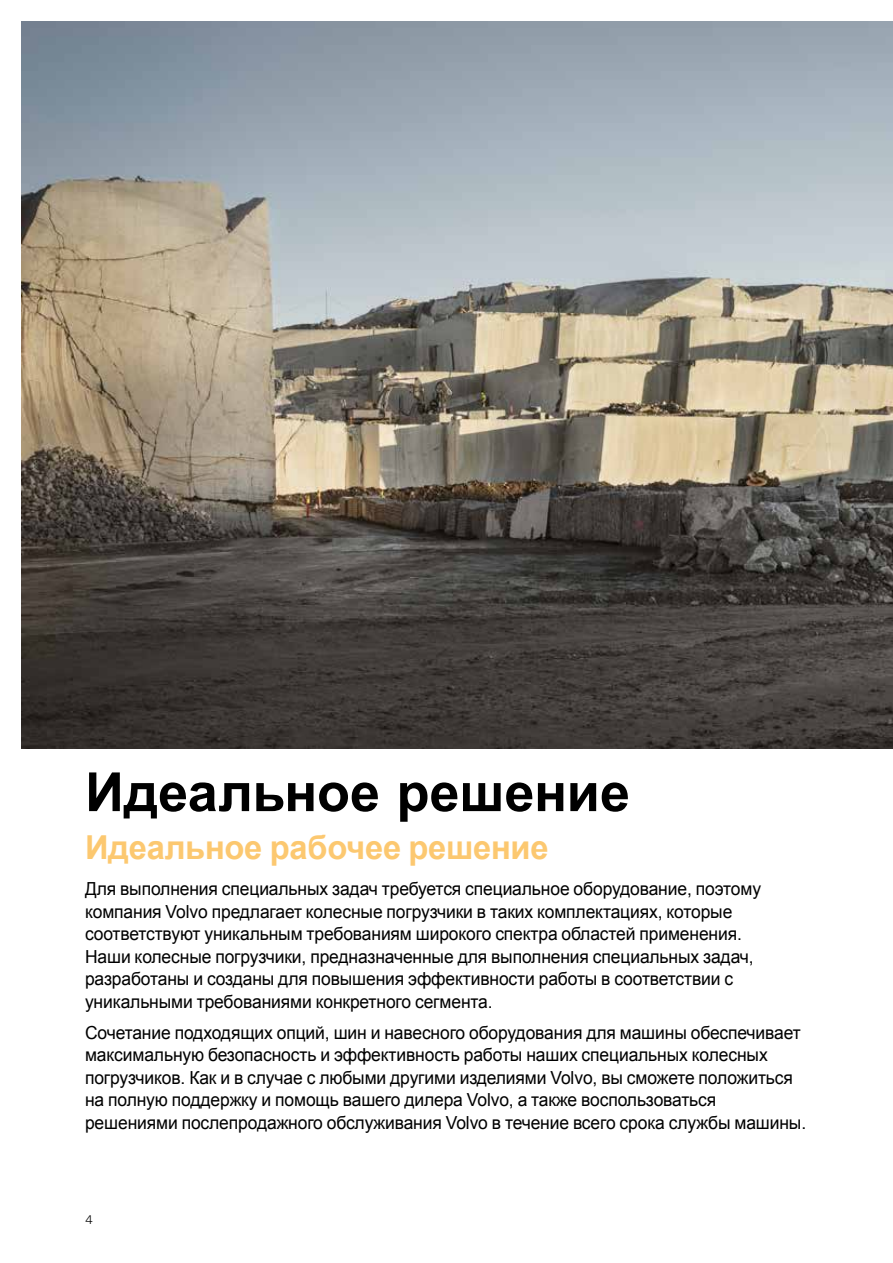
<style>
.page{position:relative;width:893px;height:1263px;background:#fff}
.page>*{position:absolute;margin:0;border:0;box-sizing:border-box;transform-origin:0 0}
.t1{font:700 54px "Arial";color:#000}
.t2{font:700 33px "Arial";letter-spacing:-.005em;color:#fcc870}
.t3{font:18px/22.5px "Arial";letter-spacing:-.005em;color:#000}
.t4{font:300 12.75px "Volvo Novum";color:#000}
</style>
<div class="page">
<img style="left:21px;top:21px;width:872px;height:727px">
<h1 class="t1" style="left:85px;top:756px;width:546px">Идеальное решение</h1>
<h2 class="t2" style="left:85px;top:826px;width:465px">Идеальное рабочее решение</h2>
<p class="t3" style="left:85px;top:878px;width:678px">Для выполнения специальных задач требуется специальное оборудование, поэтому компания Volvo предлагает колесные погрузчики в таких комплектациях, которые соответствуют уникальным требованиям широкого спектра областей применения.<br>Наши колесные погрузчики, предназначенные для выполнения специальных задач, разработаны и созданы для повышения эффективности работы в соответствии с уникальными требованиями конкретного сегмента.</p>
<p class="t3" style="left:85px;top:1021px;width:723px">Сочетание подходящих опций, шин и навесного оборудования для машины обеспечивает максимальную безопасность и эффективность работы наших специальных колесных погрузчиков. Как и в случае с любыми другими изделиями Volvo, вы сможете положиться на полную поддержку и помощь вашего дилера Volvo, а также воспользоваться решениями послепродажного обслуживания Volvo в течение всего срока службы машины.</p>
<p class="t4" style="left:85px;top:1211px;width:10px">4</p>
</div>
